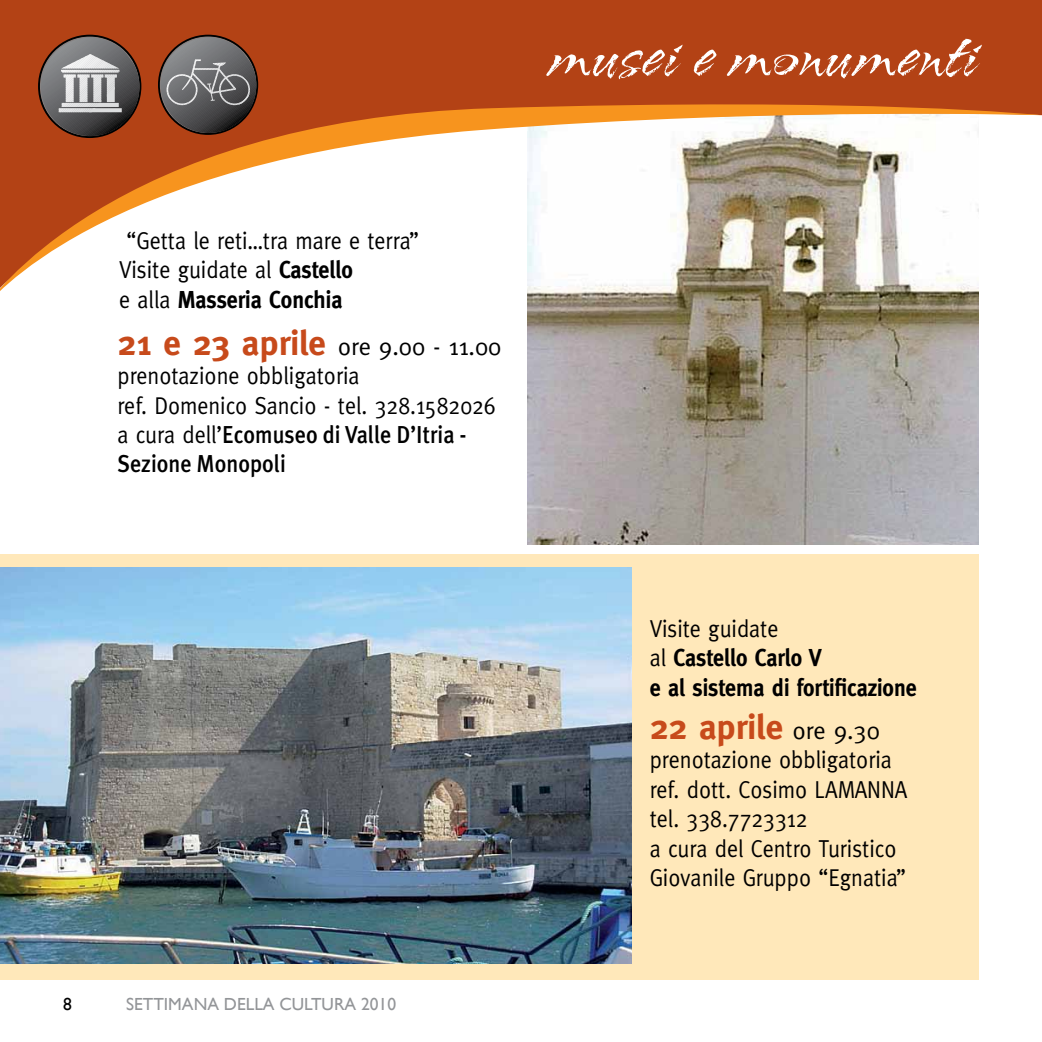
<style>
.page{position:relative;width:1042px;height:1042px;background:#fff}
.page>*{position:absolute;margin:0;border:0;box-sizing:border-box;transform-origin:0 0}
.t1{font:70px "Arid ITC";color:#fff}
.t2{font:700 35px "Meta";color:#c74a1b}
.t3{font:24.5px/29.4px "Meta";color:#000;scale:.9 1}
.t4{font:24.5px/29.4px "Meta";color:#000}
.t5{font:700 24.5px/29.4px "Meta";color:#000;scale:.9 1}
.t6{font:500 24.5px/29.4px "Meta Plus";color:#000;scale:.9 1}
.t7{font:17.5px "Gill Sans";color:#939598}
.t8{font:17.5px "Gill Sans";color:#000}
.s1{font-weight:700}
.s2{font-weight:700;font-size:35px;color:#c74a1b}
.s3{font-family:"Meta";font-weight:400}
.s4{font-weight:400}
.s5{font-weight:400;font-size:24.5px;color:#000}
</style>
<div class="page">
<div style="left:0;top:554px;width:979px;height:426px;background:#ffe8ba"></div>
<img style="left:527px;top:306px;width:452px;height:238px">
<img style="left:0;top:567px;width:631px;height:397px">
<div style="left:0;top:0;width:1042px;height:97px;background:#b34215"></div>
<svg style="left:41px;top:38px;width:98px;height:59px;background:#8f837f"></svg>
<svg style="left:0;top:97px;width:1042px;height:209px"></svg>
<svg style="left:161px;top:38px;width:95px;height:95px;background:#71605b"></svg>
<h1 class="t1" style="left:547px;top:18px;width:433px">musei e monumenti</h1>
<p class="t3" style="left:119px;top:226px;width:335px">“Getta le reti…tra mare e terra”<br>Visite guidate al <span class="s1">Castello<br></span>e alla <span class="s1">Masseria Conchia</span></p>
<p class="t4" style="left:117px;top:331px;width:385px"><span class="s2">21 e 23 aprile</span> ore 9.00 - 11.00 prenotazione obbligatoria<br>ref. Domenico Sancio - tel. 328.1582026</p>
<p class="t6" style="left:117px;top:419px;width:390px"><span class="s3">a cura dell’</span>Ecomuseo di Valle D’Itria -<br>Sezione Monopoli</p>
<p class="t8" style="left:63px;top:994px;width:10px">8</p>
<p class="t7" style="left:126px;top:994px;width:272px">SETTIMANA DELLA CULTURA 2010</p>
<p class="t5" style="left:650px;top:613px;width:298px"><span class="s4">Visite guidate<br>al</span> Castello Carlo V<br>e al sistema di fortificazione</p>
<h2 class="t2" style="left:650px;top:707px;width:232px">22 aprile <span class="s5">ore 9.30</span></h2>
<p class="t3" style="left:650px;top:745px;width:288px">prenotazione obbligatoria ref. dott. Cosimo LAMANNA tel. 338.7723312<br>a cura del Centro Turistico<br>Giovanile Gruppo “Egnatia”</p>
</div>
